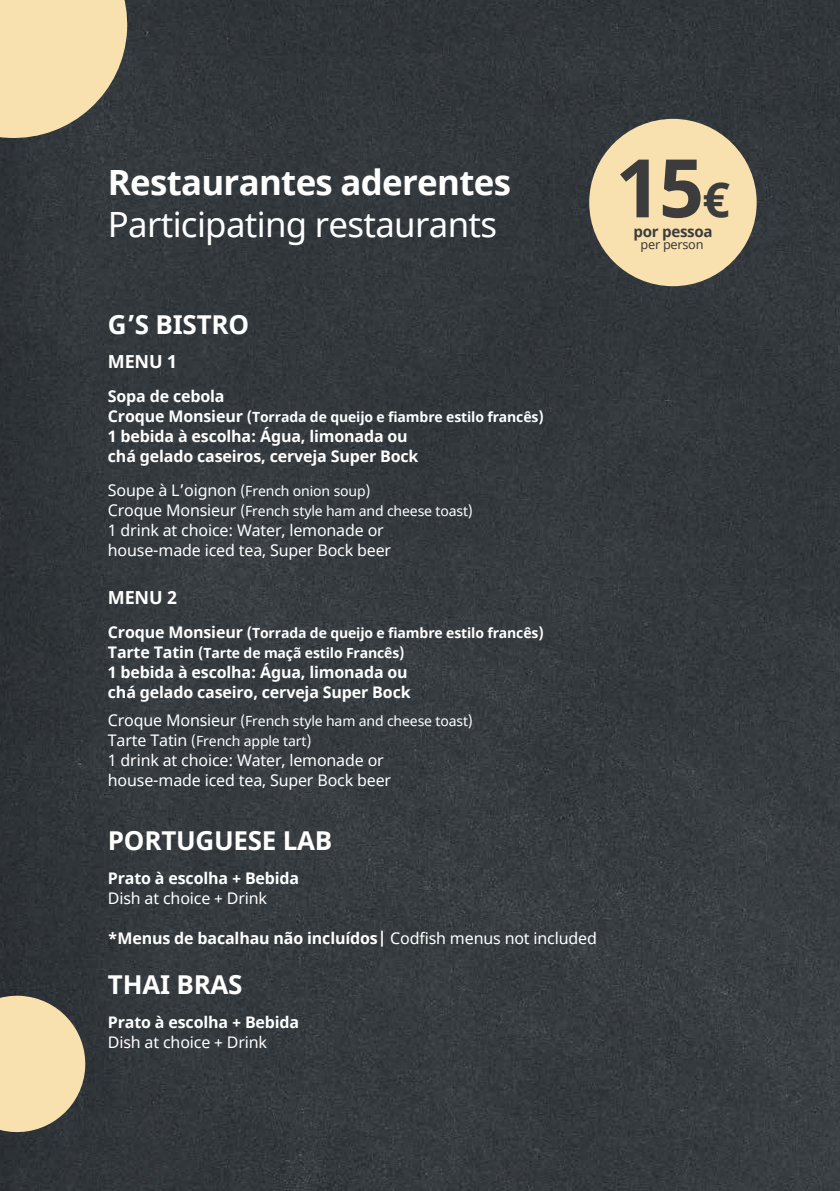
<style>
.page{position:relative;width:840px;height:1191px;background:#fff}
.page>*{position:absolute;margin:0;border:0;box-sizing:border-box;transform-origin:0 0}
.t1{font:700 80.8px "Noto Sans";color:#3c3c3c}
.t2{font:34.8px "Noto Sans";letter-spacing:-.02em;color:#fff}
.t3{font:700 34.8px "Noto Sans";letter-spacing:-.02em;color:#fff}
.t4{font:700 26px "Noto Sans";letter-spacing:-.01em;color:#fff}
.t5{font:700 18px "Noto Sans";letter-spacing:-.01em;color:#fff}
.t6{font:700 16px/20px "Noto Sans";letter-spacing:-.01em;color:#fff}
.t7{font:16px/20px "Noto Sans";letter-spacing:-.01em;color:#fff}
.t8{font:700 15.2px "Noto Sans";letter-spacing:-.025em;color:#3c3c3c}
.t9{font:14px/20px "Noto Sans";letter-spacing:-.01em;color:#fff}
.t10{font:700 14px/20px "Noto Sans";letter-spacing:-.01em;color:#fff}
.t11{font:12.6px "Noto Sans";letter-spacing:-.03em;color:#3c3c3c}
.s1{font-size:16px}
.s2{font-weight:400}
.s3{font-size:48px}
</style>
<div class="page">
<img style="left:0;top:0;width:839px;height:1191px">
<svg style="left:0;top:0;width:130px;height:141px"></svg>
<svg style="left:0;top:994px;width:87px;height:139px"></svg>
<div style="left:589px;top:119px;width:167px;height:167px;background:#f8e1ae;border-radius:50%"></div>
<h2 class="t3" style="left:108px;top:158px;width:404px">Restaurantes aderentes</h2>
<h2 class="t2" style="left:108px;top:200px;width:390px">Participating restaurants</h2>
<h3 class="t4" style="left:108px;top:306px;width:143px">G’S BISTRO</h3>
<p class="t5" style="left:108px;top:348px;width:70px">MENU 1</p>
<p class="t6" style="left:108px;top:386px;width:118px">Sopa de cebola</p>
<p class="t10" style="left:108px;top:407px;width:437px"><span class="s1">Croque Monsieur</span> (Torrada de queijo e fiambre estilo francês)</p>
<p class="t6" style="left:108px;top:426px;width:312px">1 bebida à escolha: Água, limonada ou chá gelado caseiros, cerveja Super Bock</p>
<p class="t9" style="left:108px;top:481px;width:366px"><span class="s1">Soupe à L’oignon</span> (French onion soup)<br><span class="s1">Croque Monsieur</span> (French style ham and cheese toast)</p>
<p class="t7" style="left:108px;top:520px;width:284px">1 drink at choice: Water, lemonade or house-made iced tea, Super Bock beer</p>
<p class="t5" style="left:108px;top:584px;width:70px">MENU 2</p>
<p class="t10" style="left:108px;top:623px;width:437px"><span class="s1">Croque Monsieur</span> (Torrada de queijo e fiambre estilo francês)<br><span class="s1">Tarte Tatin</span> (Tarte de maçã estilo Francês)</p>
<p class="t6" style="left:108px;top:662px;width:304px">1 bebida à escolha: Água, limonada ou chá gelado caseiro, cerveja Super Bock</p>
<p class="t9" style="left:108px;top:711px;width:366px"><span class="s1">Croque Monsieur</span> (French style ham and cheese toast)<br><span class="s1">Tarte Tatin</span> (French apple tart)</p>
<p class="t7" style="left:108px;top:750px;width:284px">1 drink at choice: Water, lemonade or house-made iced tea, Super Bock beer</p>
<h3 class="t4" style="left:108px;top:822px;width:226px">PORTUGUESE LAB</h3>
<p class="t6" style="left:108px;top:868px;width:193px">Prato à escolha + Bebida</p>
<p class="t7" style="left:108px;top:888px;width:161px">Dish at choice + Drink</p>
<p class="t6" style="left:108px;top:928px;width:490px">*Menus de bacalhau não incluídos| <span class="s2">Codfish menus not included</span></p>
<h3 class="t4" style="left:108px;top:966px;width:136px">THAI BRAS</h3>
<p class="t6" style="left:108px;top:1012px;width:193px">Prato à escolha + Bebida</p>
<p class="t7" style="left:108px;top:1032px;width:161px">Dish at choice + Drink</p>
<h1 class="t1" style="left:616px;top:131px;width:115px">15<span class="s3">€</span></h1>
<p class="t8" style="left:633px;top:221px;width:81px">por pessoa</p>
<p class="t11" style="left:640px;top:236px;width:64px">per person</p>
</div>
